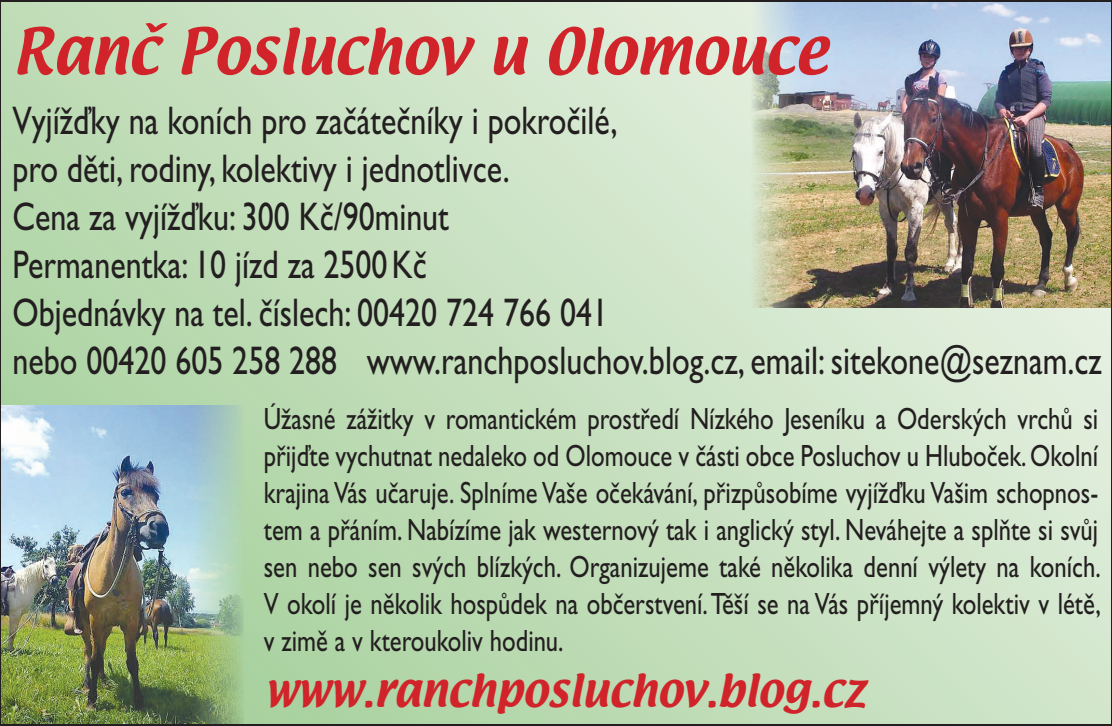
<style>
.page{position:relative;width:1112px;height:726px;background:#fff}
.page>*{position:absolute;margin:0;border:0;box-sizing:border-box;transform-origin:0 0}
.t1{font:56px "Textile CE Regular";color:#d1232a}
.t2{font:40px/48px "Gill Sans CE";color:#231f20;scale:.8 1}
.t3{font:40px "Textile CE Regular";color:#d1232a}
.t4{font:30.8px/36.8px "Gill Sans CE";color:#231f20;text-align:justify;scale:.8 1}
</style>
<div class="page">
<img style="left:0;top:0;width:1111px;height:726px">
<h1 class="t1" style="left:12px;top:22px;width:816px">Ranč Posluchov u Olomouce</h1>
<p class="t2" style="left:12px;top:101px;width:1362px">Vyjížďky na koních pro začátečníky i pokročilé,<br>pro děti, rodiny, kolektivy i jednotlivce.<br>Cena za vyjížďku: 300 Kč/90minut<br>Permanentka: 10 jízd za 2500 Kč<br>Objednávky na tel. číslech: 00420 724 766 041<br>nebo 00420 605 258 288 www.ranchposluchov.blog.cz, email: sitekone@seznam.cz</p>
<p class="t4" style="left:264px;top:404px;width:1047px">Úžasné zážitky v romantickém prostředí Nízkého Jeseníku a Oderských vrchů si přijďte vychutnat nedaleko od Olomouce v části obce Posluchov u Hluboček. Okolní krajina Vás učaruje. Splníme Vaše očekávání, přizpůsobíme vyjížďku Vašim schopnos&shy;tem a přáním. Nabízíme jak westernový tak i anglický styl. Neváhejte a splňte si svůj sen nebo sen svých blízkých. Organizujeme také několika denní výlety na koních.<br>V okolí je několik hospůdek na občerstvení. Těší se na Vás příjemný kolektiv v létě, v zimě a v kteroukoliv hodinu.</p>
<p class="t3" style="left:264px;top:670px;width:603px">www.ranchposluchov.blog.cz</p>
</div>
